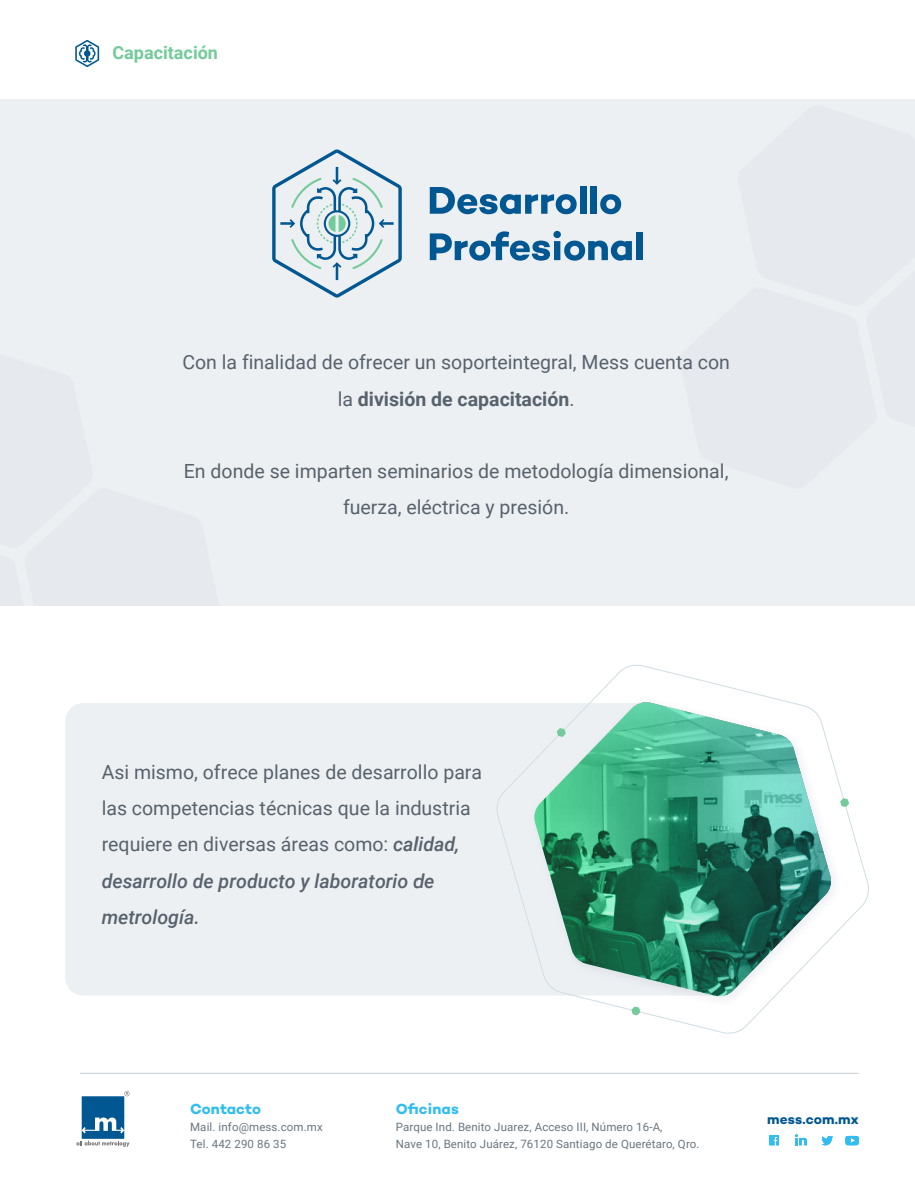
<style>
.page{position:relative;width:915px;height:1191px;background:#fff}
.page>*{position:absolute;margin:0;border:0;box-sizing:border-box;transform-origin:0 0}
.t1{font:19.5px/36.2px "Roboto";color:#57626c;text-align:center}
.t2{font:700 18px "Roboto";color:#73ca9a}
.t3{font:700 15px "Campton";letter-spacing:.005em;color:#32bdef}
.t4{font:700 13.8px "Campton";letter-spacing:.01em;color:#005791}
.t5{font:11.55px/17.2px "Roboto";letter-spacing:.01em;color:#69757f}
.s1{font-weight:700}
.s2{font-weight:500;font-style:italic}
</style>
<div class="page">
<div style="left:65px;top:703px;width:352px;height:292px;background:#edf0f3"></div>
<div style="left:0;top:99px;width:914px;height:506px;background:#edf0f3"></div>
<img style="left:417px;top:686px;width:452px;height:330px">
<svg style="left:534px;top:702px;width:296px;height:294px;background:#69ad98"></svg>
<hr style="left:80px;top:1072px;width:778px;height:2px;background:#ccd4db">
<svg style="left:76px;top:1091px;width:53px;height:55px"></svg>
<svg style="left:821px;top:1135px;width:11px;height:10px"></svg>
<svg style="left:795px;top:1134px;width:11px;height:11px"></svg>
<svg style="left:769px;top:1135px;width:9px;height:10px"></svg>
<svg style="left:845px;top:1135px;width:13px;height:10px"></svg>
<svg style="left:75px;top:40px;width:24px;height:27px"></svg>
<svg style="left:272px;top:149px;width:129px;height:148px"></svg>
<svg style="left:429px;top:187px;width:147px;height:27px"></svg>
<div style="left:579px;top:186px;width:7px;height:28px;background:#005791"></div>
<div style="left:590px;top:186px;width:6px;height:28px;background:#005791"></div>
<svg style="left:600px;top:194px;width:21px;height:20px"></svg>
<svg style="left:429px;top:231px;width:202px;height:30px"></svg>
<div style="left:636px;top:232px;width:6px;height:28px;background:#005791"></div>
<p class="t2" style="left:112px;top:40px;width:107px">Capacitación</p>
<p class="t1" style="left:182px;top:343px;width:549px">Con la finalidad de ofrecer un soporteintegral, Mess cuenta con la <span class="s1">división de capacitación</span>.</p>
<p class="t1" style="left:184px;top:452px;width:546px">En donde se imparten seminarios de metodología dimensional, fuerza, eléctrica y presión.</p>
<p class="t1" style="left:102px;top:753px;width:382px;text-align:left">Asi mismo, ofrece planes de desarrollo para las competencias técnicas que la industria requiere en diversas áreas como: <span class="s2">calidad, desarrollo de producto y laboratorio de metrología.</span></p>
<p class="t3" style="left:190px;top:1098px;width:72px">Contacto</p>
<p class="t5" style="left:190px;top:1117px;width:134px">Mail. info@mess.com.mx<br>Tel. 442 290 86 35</p>
<p class="t3" style="left:395px;top:1098px;width:64px">Oficinas</p>
<p class="t5" style="left:395px;top:1117px;width:305px">Parque Ind. Benito Juarez, Acceso III, Número 16-A,<br>Nave 10, Benito Juárez, 76120 Santiago de Querétaro, Qro.</p>
<p class="t4" style="left:767px;top:1110px;width:93px">mess.com.mx</p>
</div>
